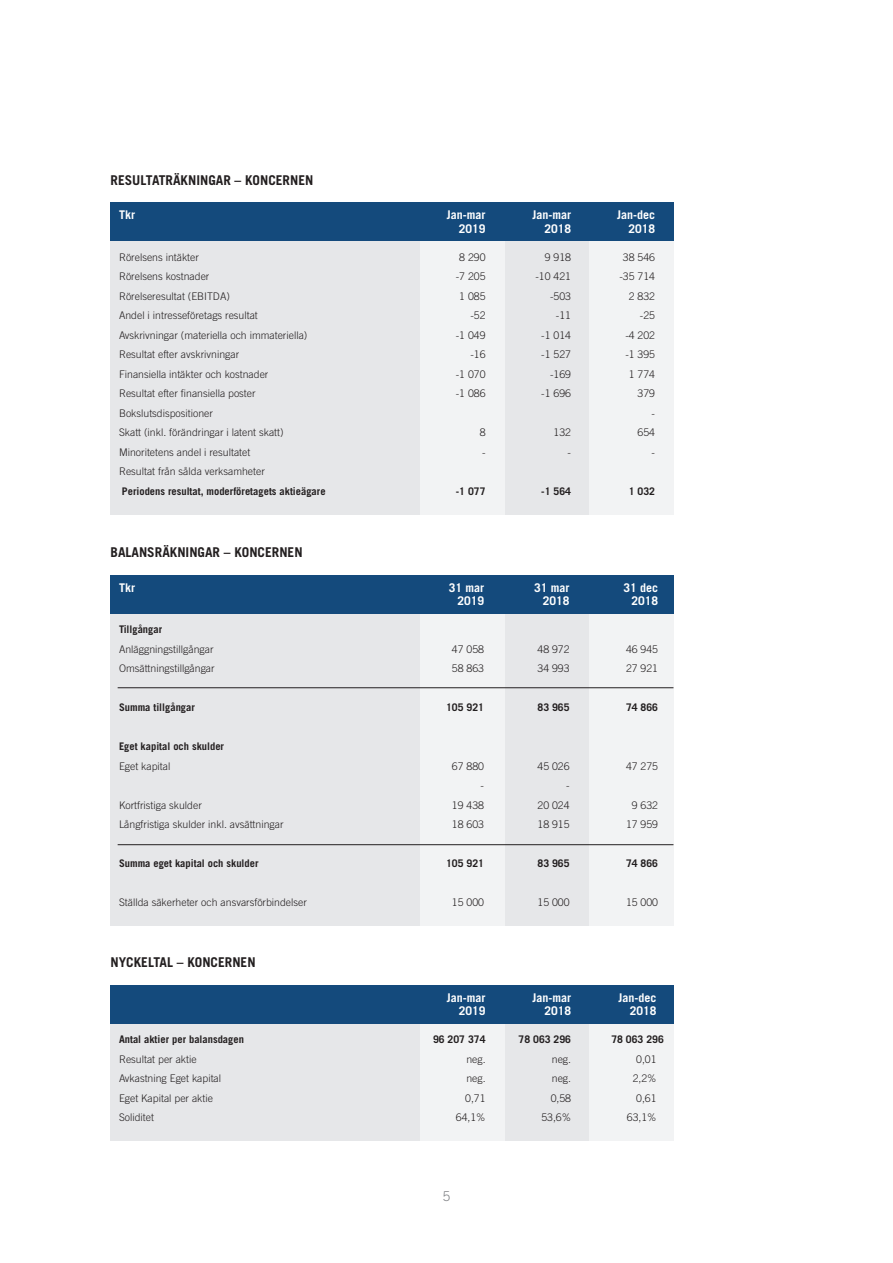
<style>
.page{position:relative;width:893px;height:1263px;background:#fff}
.page>*{position:absolute;margin:0;border:0;box-sizing:border-box;transform-origin:0 0}
.Rubrik_1{font:700 13.5px "Trade Gothic";color:#231f20}
.t1{font:300 13.5px "Trade Gothic";color:#808285}
.Bröd1{font:700 12px "Trade Gothic";color:#fff}
.Bröd1-2{font:300 10.5px "Trade Gothic";color:#231f20}
.Bröd1-3{font:700 10.5px/19.5px "Trade Gothic";color:#231f20}
.s1{font-weight:300}
</style>
<div class="page">
<div style="left:111px;top:205px;width:563px;height:310px;background:#e6e7e9"></div>
<div style="left:589px;top:236px;width:84px;height:279px;background:#f2f3f4"></div>
<div style="left:420px;top:236px;width:85px;height:279px;background:#f2f3f4"></div>
<div style="left:111px;top:202px;width:563px;height:39px;background:#144a7c"></div>
<div style="left:111px;top:988px;width:563px;height:153px;background:#e6e7e9"></div>
<div style="left:589px;top:1024px;width:84px;height:117px;background:#f2f3f4"></div>
<div style="left:420px;top:1024px;width:85px;height:117px;background:#f2f3f4"></div>
<div style="left:111px;top:985px;width:563px;height:39px;background:#144a7c"></div>
<div style="left:111px;top:591px;width:563px;height:335px;background:#e6e7e9"></div>
<div style="left:589px;top:614px;width:84px;height:312px;background:#f2f3f4"></div>
<div style="left:420px;top:614px;width:85px;height:312px;background:#f2f3f4"></div>
<div style="left:111px;top:575px;width:563px;height:39px;background:#144a7c"></div>
<hr style="left:118px;top:687px;width:555px;height:1px;background:#231f20">
<hr style="left:118px;top:844px;width:555px;height:1px;background:#231f20">
<p class="Rubrik_1" style="left:111px;top:172px;width:204px">RESULTATRÄKNINGAR – KONCERNEN</p>
<p class="Bröd1" style="left:119px;top:207px;width:17px">Tkr</p>
<p class="Bröd1" style="left:447px;top:207px;width:40px">Jan-mar</p>
<p class="Bröd1" style="left:532px;top:207px;width:40px">Jan-mar</p>
<p class="Bröd1" style="left:617px;top:207px;width:39px">Jan-dec</p>
<p class="Bröd1" style="left:459px;top:221px;width:28px">2019</p>
<p class="Bröd1" style="left:544px;top:221px;width:28px">2018</p>
<p class="Bröd1" style="left:628px;top:221px;width:28px">2018</p>
<p class="Bröd1-2" style="left:119px;top:251px;width:81px">Rörelsens intäkter</p>
<p class="Bröd1-2" style="left:459px;top:251px;width:28px">8 290</p>
<p class="Bröd1-2" style="left:545px;top:251px;width:28px">9 918</p>
<p class="Bröd1-2" style="left:623px;top:251px;width:34px">38 546</p>
<p class="Bröd1-2" style="left:119px;top:270px;width:92px">Rörelsens kostnader</p>
<p class="Bröd1-2" style="left:456px;top:270px;width:31px">-7 205</p>
<p class="Bröd1-2" style="left:535px;top:270px;width:37px">-10 421</p>
<p class="Bröd1-2" style="left:619px;top:270px;width:37px">-35 714</p>
<p class="Bröd1-2" style="left:119px;top:290px;width:112px">Rörelseresultat (EBITDA)</p>
<p class="Bröd1-2" style="left:459px;top:290px;width:28px">1 085</p>
<p class="Bröd1-2" style="left:550px;top:290px;width:23px">-503</p>
<p class="Bröd1-2" style="left:629px;top:290px;width:28px">2 832</p>
<p class="Bröd1-2" style="left:119px;top:309px;width:140px">Andel i intresseföretags resultat</p>
<p class="Bröd1-2" style="left:470px;top:309px;width:17px">-52</p>
<p class="Bröd1-2" style="left:556px;top:309px;width:17px">-11</p>
<p class="Bröd1-2" style="left:640px;top:309px;width:17px">-25</p>
<p class="Bröd1-2" style="left:119px;top:329px;width:190px">Avskrivningar (materiella och immateriella)</p>
<p class="Bröd1-2" style="left:456px;top:329px;width:31px">-1 049</p>
<p class="Bröd1-2" style="left:541px;top:329px;width:31px">-1 014</p>
<p class="Bröd1-2" style="left:625px;top:329px;width:31px">-4 202</p>
<p class="Bröd1-2" style="left:119px;top:348px;width:122px">Resultat efter avskrivningar</p>
<p class="Bröd1-2" style="left:470px;top:348px;width:17px">-16</p>
<p class="Bröd1-2" style="left:541px;top:348px;width:31px">-1 527</p>
<p class="Bröd1-2" style="left:625px;top:348px;width:31px">-1 395</p>
<p class="Bröd1-2" style="left:119px;top:368px;width:151px">Finansiella intäkter och kostnader</p>
<p class="Bröd1-2" style="left:456px;top:368px;width:31px">-1 070</p>
<p class="Bröd1-2" style="left:550px;top:368px;width:23px">-169</p>
<p class="Bröd1-2" style="left:629px;top:368px;width:28px">1 774</p>
<p class="Bröd1-2" style="left:119px;top:387px;width:138px">Resultat efter finansiella poster</p>
<p class="Bröd1-2" style="left:456px;top:387px;width:31px">-1 086</p>
<p class="Bröd1-2" style="left:541px;top:387px;width:31px">-1 696</p>
<p class="Bröd1-2" style="left:638px;top:387px;width:19px">379</p>
<p class="Bröd1-2" style="left:119px;top:407px;width:95px">Bokslutsdispositioner</p>
<p class="Bröd1-2" style="left:652px;top:407px;width:5px">-</p>
<p class="Bröd1-2" style="left:119px;top:426px;width:166px">Skatt (inkl. förändringar i latent skatt)</p>
<p class="Bröd1-2" style="left:480px;top:426px;width:7px">8</p>
<p class="Bröd1-2" style="left:554px;top:426px;width:19px">132</p>
<p class="Bröd1-2" style="left:638px;top:426px;width:19px">654</p>
<p class="Bröd1-2" style="left:119px;top:446px;width:133px">Minoritetens andel i resultatet</p>
<p class="Bröd1-2" style="left:482px;top:446px;width:5px">-</p>
<p class="Bröd1-2" style="left:568px;top:446px;width:5px">-</p>
<p class="Bröd1-2" style="left:652px;top:446px;width:5px">-</p>
<p class="Bröd1-3" style="left:119px;top:461px;width:208px"><span class="s1">Resultat från sålda verksamheter<br></span>Periodens resultat, moderföretagets aktieägare</p>
<p class="Bröd1-3" style="left:456px;top:481px;width:31px">-1 077</p>
<p class="Bröd1-3" style="left:541px;top:481px;width:31px">-1 564</p>
<p class="Bröd1-3" style="left:629px;top:481px;width:28px">1 032</p>
<p class="Rubrik_1" style="left:111px;top:544px;width:194px">BALANSRÄKNINGAR – KONCERNEN</p>
<p class="Bröd1" style="left:119px;top:580px;width:17px">Tkr</p>
<p class="Bröd1" style="left:449px;top:580px;width:37px">31 mar</p>
<p class="Bröd1" style="left:534px;top:580px;width:37px">31 mar</p>
<p class="Bröd1" style="left:623px;top:580px;width:36px">31 dec</p>
<p class="Bröd1" style="left:457px;top:593px;width:28px">2019</p>
<p class="Bröd1" style="left:543px;top:593px;width:28px">2018</p>
<p class="Bröd1" style="left:631px;top:593px;width:28px">2018</p>
<p class="Bröd1-3" style="left:119px;top:619px;width:45px">Tillgångar</p>
<p class="Bröd1-2" style="left:119px;top:643px;width:96px">Anläggningstillgångar</p>
<p class="Bröd1-2" style="left:452px;top:643px;width:34px">47 058</p>
<p class="Bröd1-2" style="left:537px;top:643px;width:34px">48 972</p>
<p class="Bröd1-2" style="left:626px;top:643px;width:34px">46 945</p>
<p class="Bröd1-2" style="left:119px;top:662px;width:97px">Omsättningstillgångar</p>
<p class="Bröd1-2" style="left:452px;top:662px;width:34px">58 863</p>
<p class="Bröd1-2" style="left:537px;top:662px;width:34px">34 993</p>
<p class="Bröd1-2" style="left:626px;top:662px;width:34px">27 921</p>
<p class="Bröd1-3" style="left:119px;top:697px;width:77px">Summa tillgångar</p>
<p class="Bröd1-3" style="left:446px;top:697px;width:39px">105 921</p>
<p class="Bröd1-3" style="left:537px;top:697px;width:34px">83 965</p>
<p class="Bröd1-3" style="left:626px;top:697px;width:34px">74 866</p>
<p class="Bröd1-3" style="left:119px;top:736px;width:107px">Eget kapital och skulder</p>
<p class="Bröd1-2" style="left:119px;top:760px;width:53px">Eget kapital</p>
<p class="Bröd1-2" style="left:452px;top:760px;width:34px">67 880</p>
<p class="Bröd1-2" style="left:537px;top:760px;width:34px">45 026</p>
<p class="Bröd1-2" style="left:626px;top:760px;width:34px">47 275</p>
<p class="Bröd1-2" style="left:481px;top:779px;width:5px">-</p>
<p class="Bröd1-2" style="left:566px;top:779px;width:5px">-</p>
<p class="Bröd1-2" style="left:119px;top:799px;width:84px">Kortfristiga skulder</p>
<p class="Bröd1-2" style="left:452px;top:799px;width:34px">19 438</p>
<p class="Bröd1-2" style="left:537px;top:799px;width:34px">20 024</p>
<p class="Bröd1-2" style="left:632px;top:799px;width:28px">9 632</p>
<p class="Bröd1-2" style="left:119px;top:818px;width:166px">Långfristiga skulder inkl. avsättningar</p>
<p class="Bröd1-2" style="left:452px;top:818px;width:34px">18 603</p>
<p class="Bröd1-2" style="left:537px;top:818px;width:34px">18 915</p>
<p class="Bröd1-2" style="left:626px;top:818px;width:34px">17 959</p>
<p class="Bröd1-3" style="left:119px;top:853px;width:141px">Summa eget kapital och skulder</p>
<p class="Bröd1-3" style="left:446px;top:853px;width:39px">105 921</p>
<p class="Bröd1-3" style="left:537px;top:853px;width:34px">83 965</p>
<p class="Bröd1-3" style="left:626px;top:853px;width:34px">74 866</p>
<p class="Bröd1-2" style="left:119px;top:896px;width:189px">Ställda säkerheter och ansvarsförbindelser</p>
<p class="Bröd1-2" style="left:452px;top:896px;width:34px">15 000</p>
<p class="Bröd1-2" style="left:537px;top:896px;width:34px">15 000</p>
<p class="Bröd1-2" style="left:626px;top:896px;width:34px">15 000</p>
<p class="Rubrik_1" style="left:111px;top:954px;width:147px">NYCKELTAL – KONCERNEN</p>
<p class="Bröd1" style="left:447px;top:990px;width:40px">Jan-mar</p>
<p class="Bröd1" style="left:532px;top:990px;width:40px">Jan-mar</p>
<p class="Bröd1" style="left:619px;top:990px;width:39px">Jan-dec</p>
<p class="Bröd1" style="left:459px;top:1003px;width:28px">2019</p>
<p class="Bröd1" style="left:544px;top:1003px;width:28px">2018</p>
<p class="Bröd1" style="left:630px;top:1003px;width:28px">2018</p>
<p class="Bröd1-3" style="left:119px;top:1029px;width:126px">Antal aktier per balansdagen</p>
<p class="Bröd1-3" style="left:433px;top:1029px;width:54px">96 207 374</p>
<p class="Bröd1-3" style="left:519px;top:1029px;width:54px">78 063 296</p>
<p class="Bröd1-3" style="left:611px;top:1029px;width:54px">78 063 296</p>
<p class="Bröd1-2" style="left:119px;top:1052px;width:79px">Resultat per aktie</p>
<p class="Bröd1-2" style="left:466px;top:1052px;width:21px">neg.</p>
<p class="Bröd1-2" style="left:552px;top:1052px;width:21px">neg.</p>
<p class="Bröd1-2" style="left:636px;top:1052px;width:22px">0,01</p>
<p class="Bröd1-2" style="left:119px;top:1072px;width:104px">Avkastning Eget kapital</p>
<p class="Bröd1-2" style="left:466px;top:1072px;width:21px">neg.</p>
<p class="Bröd1-2" style="left:552px;top:1072px;width:21px">neg.</p>
<p class="Bröd1-2" style="left:633px;top:1072px;width:25px">2,2%</p>
<p class="Bröd1-2" style="left:119px;top:1091px;width:95px">Eget Kapital per aktie</p>
<p class="Bröd1-2" style="left:465px;top:1091px;width:22px">0,71</p>
<p class="Bröd1-2" style="left:551px;top:1091px;width:22px">0,58</p>
<p class="Bröd1-2" style="left:636px;top:1091px;width:22px">0,61</p>
<p class="Bröd1-2" style="left:119px;top:1111px;width:37px">Soliditet</p>
<p class="Bröd1-2" style="left:456px;top:1111px;width:31px">64,1%</p>
<p class="Bröd1-2" style="left:541px;top:1111px;width:31px">53,6%</p>
<p class="Bröd1-2" style="left:627px;top:1111px;width:31px">63,1%</p>
<p class="t1" style="left:443px;top:1188px;width:9px">5</p>
</div>
